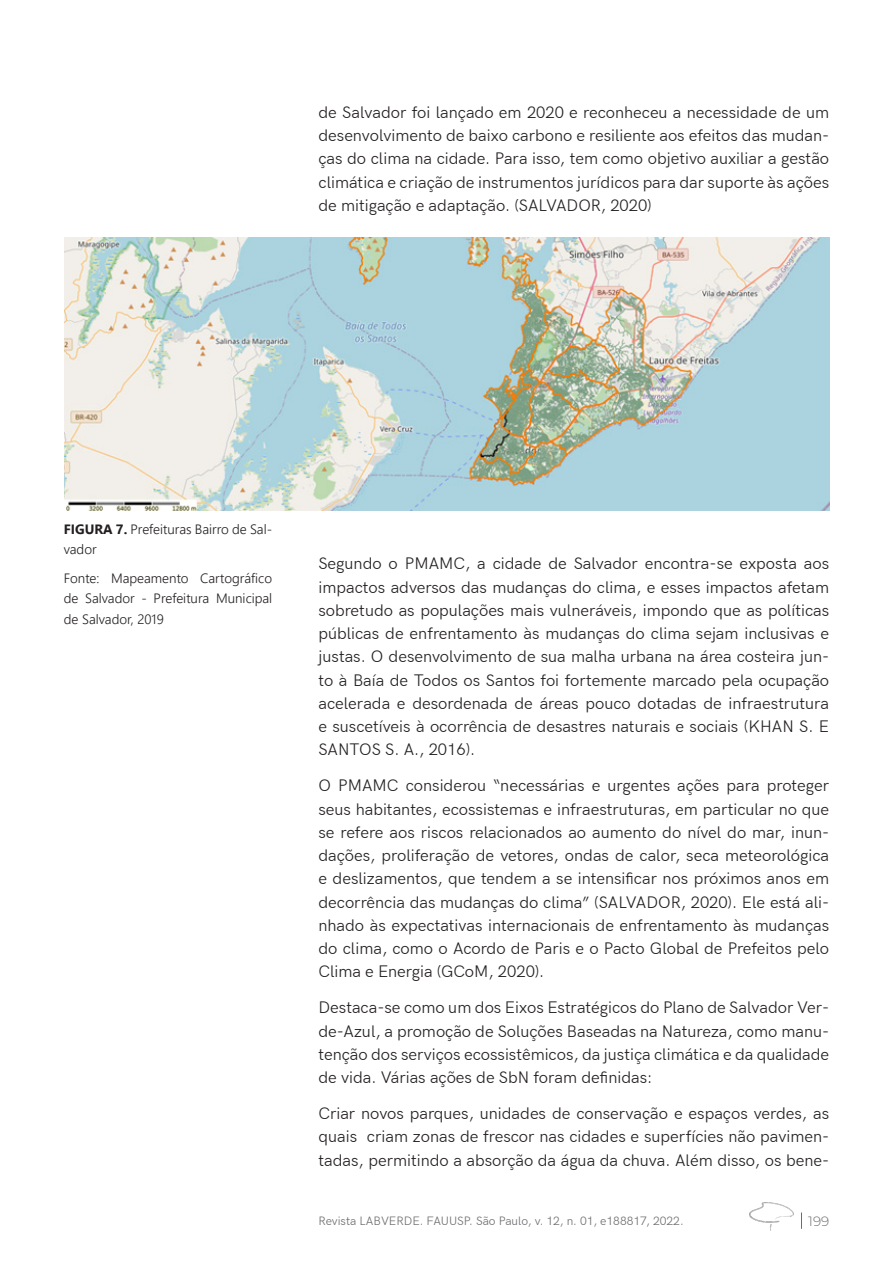
<style>
.page{position:relative;width:893px;height:1263px;background:#fff}
.page>*{position:absolute;margin:0;border:0;box-sizing:border-box;transform-origin:0 0}
.corpo_texto{font:16.5px/23.2px "HK Grotesk";color:#231f20;text-align:justify}
.t1{font:300 13.5px/20.2px "Leelawadee UI";color:#231f20}
.t2{font:300 13.5px "Montserrat";color:#6c6d70}
.t3{font:12px "HK Grotesk";color:#6c6d70}
.s1{font-weight:700}
</style>
<div class="page">
<img style="left:749px;top:1202px;width:45px;height:29px">
<svg style="left:801px;top:1212px;width:1px;height:17px"></svg>
<img style="left:64px;top:237px;width:765px;height:273px">
<p class="corpo_texto" style="left:318px;top:99px;width:512px">de Salvador foi lançado em 2020 e reconheceu a necessidade de um desenvolvimento de baixo carbono e resiliente aos efeitos das mudan&shy;ças do clima na cidade. Para isso, tem como objetivo auxiliar a gestão climática e criação de instrumentos jurídicos para dar suporte às ações de mitigação e adaptação. (SALVADOR, 2020)</p>
<p class="t1" style="left:64px;top:519px;width:210px"><span class="s1">FIGURA 7.</span> Prefeituras Bairro de Sal&shy;vador</p>
<p class="t1" style="left:64px;top:568px;width:210px;text-align:justify">Fonte: Mapeamento Cartográfico de Salvador - Prefeitura Municipal de Salvador, 2019</p>
<p class="corpo_texto" style="left:318px;top:551px;width:512px">Segundo o PMAMC, a cidade de Salvador encontra-se exposta aos impactos adversos das mudanças do clima, e esses impactos afetam sobretudo as populações mais vulneráveis, impondo que as políticas públicas de enfrentamento às mudanças do clima sejam inclusivas e justas. O desenvolvimento de sua malha urbana na área costeira jun&shy;to à Baía de Todos os Santos foi fortemente marcado pela ocupação acelerada e desordenada de áreas pouco dotadas de infraestrutura e suscetíveis à ocorrência de desastres naturais e sociais (KHAN S. E SANTOS S. A., 2016).</p>
<p class="corpo_texto" style="left:318px;top:773px;width:512px">O PMAMC considerou “necessárias e urgentes ações para proteger seus habitantes, ecossistemas e infraestruturas, em particular no que se refere aos riscos relacionados ao aumento do nível do mar, inun&shy;dações, proliferação de vetores, ondas de calor, seca meteorológica e deslizamentos, que tendem a se intensificar nos próximos anos em decorrência das mudanças do clima” (SALVADOR, 2020). Ele está ali&shy;nhado às expectativas internacionais de enfrentamento às mudanças do clima, como o Acordo de Paris e o Pacto Global de Prefeitos pelo Clima e Energia (GCoM, 2020).</p>
<p class="corpo_texto" style="left:318px;top:995px;width:512px">Destaca-se como um dos Eixos Estratégicos do Plano de Salvador Ver&shy;de-Azul, a promoção de Soluções Baseadas na Natureza, como manu&shy;tenção dos serviços ecossistêmicos, da justiça climática e da qualidade de vida. Várias ações de SbN foram definidas:</p>
<p class="corpo_texto" style="left:318px;top:1100px;width:512px">Criar novos parques, unidades de conservação e espaços verdes, as quais criam zonas de frescor nas cidades e superfícies não pavimen&shy;tadas, permitindo a absorção da água da chuva. Além disso, os bene-</p>
<p class="t3" style="left:318px;top:1212px;width:367px">Revista LABVERDE. FAUUSP. São Paulo, v. 12, n. 01, e188817, 2022.</p>
<p class="t2" style="left:808px;top:1211px;width:22px">199</p>
</div>
